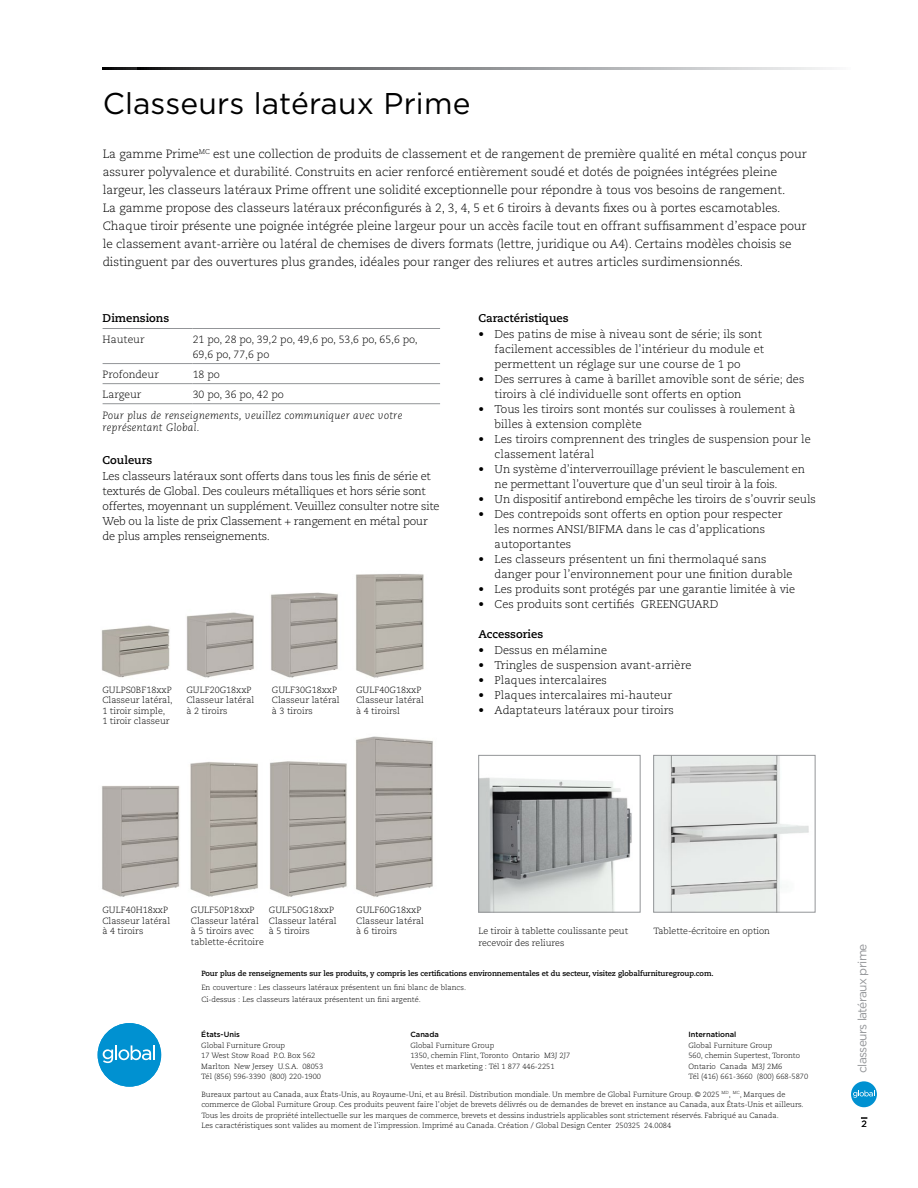
<style>
.page{position:relative;width:918px;height:1188px;background:#fff}
.page>*{position:absolute;margin:0;border:0;box-sizing:border-box;transform-origin:0 0}
.t1{font:30px "Gotham";letter-spacing:.005em;color:#000}
.t2{font:300 12px/18px "Caecilia LT Std";letter-spacing:-.005em;color:#000}
.t3{font:12px "Gotham";letter-spacing:-.05em;color:#939598}
.t4{font:300 11.25px/15px "Caecilia LT Std";color:#000}
.t5{font:300 11.25px/15px "Caecilia LT Std";letter-spacing:-.02em;color:#000}
.t6{font:700 11.25px "Caecilia LT Std";color:#000}
.t7{font:300 10.5px/15px "Caecilia LT Std";color:#000}
.t8{font:italic 300 10.5px/12px "Caecilia LT Std";letter-spacing:.025em;color:#000}
.t9{font:300 9px/10.5px "Caecilia LT Std";color:#000}
.t10{font:9px "Gotham";color:#000}
.t11{font:300 7.5px/10.5px "Caecilia LT Std";color:#000}
.t12{font:700 7.5px "Caecilia LT Std";letter-spacing:-.01em;color:#000}
.t13{font:500 7.5px "Gotham";color:#000}
</style>
<div class="page">
<img style="left:190px;top:762px;width:68px;height:135px">
<img style="left:270px;top:736px;width:163px;height:161px">
<img style="left:102px;top:786px;width:78px;height:111px">
<img style="left:186px;top:612px;width:68px;height:66px">
<img style="left:101px;top:625px;width:69px;height:53px">
<img style="left:270px;top:574px;width:154px;height:104px">
<img style="left:480px;top:777px;width:152px;height:133px">
<div style="left:478px;top:755px;width:162px;height:157px;border:1px solid #939598"></div>
<img style="left:655px;top:757px;width:154px;height:153px">
<div style="left:653px;top:755px;width:162px;height:157px;border:1px solid #939598"></div>
<hr style="left:103px;top:363px;width:90px;height:1px;background:#939598">
<hr style="left:193px;top:363px;width:247px;height:1px;background:#939598">
<hr style="left:103px;top:383px;width:90px;height:1px;background:#939598">
<hr style="left:193px;top:383px;width:247px;height:1px;background:#939598">
<hr style="left:103px;top:403px;width:90px;height:1px;background:#939598">
<hr style="left:193px;top:403px;width:247px;height:1px;background:#939598">
<hr style="left:103px;top:328px;width:90px;height:1px;background:#939598">
<hr style="left:193px;top:328px;width:247px;height:1px;background:#939598">
<div style="left:851px;top:1081px;width:26px;height:26px;background:#0091d1;border-radius:50%"></div>
<svg style="left:853px;top:1090px;width:22px;height:8px"></svg>
<svg style="left:103px;top:68px;width:35px;height:1px"></svg>
<svg style="left:138px;top:68px;width:694px;height:1px"></svg>
<div style="left:98px;top:1023px;width:63px;height:64px;background:#0091d1;border-radius:50%"></div>
<svg style="left:103px;top:1045px;width:52px;height:18px"></svg>
<h1 class="t1" style="left:103px;top:84px;width:369px">Classeurs latéraux Prime</h1>
<p class="t2" style="left:103px;top:145px;width:706px">La gamme Prime<sup>MC</sup> est une collection de produits de classement et de rangement de première qualité en métal conçus pour assurer polyvalence et durabilité. Construits en acier renforcé entièrement soudé et dotés de poignées intégrées pleine largeur, les classeurs latéraux Prime offrent une solidité exceptionnelle pour répondre à tous vos besoins de rangement.<br>La gamme propose des classeurs latéraux préconfigurés à 2, 3, 4, 5 et 6 tiroirs à devants fixes ou à portes escamotables.<br>Chaque tiroir présente une poignée intégrée pleine largeur pour un accès facile tout en offrant suffisamment d’espace pour le classement avant-arrière ou latéral de chemises de divers formats (lettre, juridique ou A4). Certains modèles choisis se distinguent par des ouvertures plus grandes, idéales pour ranger des reliures et autres articles surdimensionnés.</p>
<h3 class="t6" style="left:103px;top:312px;width:68px">Dimensions</h3>
<h3 class="t7" style="left:103px;top:332px;width:43px">Hauteur</h3>
<h3 class="t7" style="left:193px;top:332px;width:227px">21 po, 28 po, 39,2 po, 49,6 po, 53,6 po, 65,6 po,<br>69,6 po, 77,6 po</h3>
<h3 class="t7" style="left:103px;top:367px;width:58px">Profondeur</h3>
<h3 class="t7" style="left:193px;top:367px;width:29px">18 po</h3>
<h3 class="t7" style="left:103px;top:387px;width:40px">Largeur</h3>
<h3 class="t7" style="left:193px;top:387px;width:93px">30 po, 36 po, 42 po</h3>
<h3 class="t8" style="left:103px;top:409px;width:301px">Pour plus de renseignements, veuillez communiquer avec votre représentant Global.</h3>
<h3 class="t6" style="left:103px;top:453px;width:51px">Couleurs</h3>
<p class="t5" style="left:103px;top:469px;width:339px">Les classeurs latéraux sont offerts dans tous les finis de série et texturés de Global. Des couleurs métalliques et hors série sont offertes, moyennant un supplément. Veuillez consulter notre site Web ou la liste de prix Classement + rangement en métal pour de plus amples renseignements.</p>
<p class="t9" style="left:102px;top:684px;width:72px">GULPS0BF18xxP<br>Classeur latéral,<br>1 tiroir simple,<br>1 tiroir classeur</p>
<p class="t9" style="left:186px;top:684px;width:69px">GULF20G18xxP<br>Classeur latéral à 2 tiroirs</p>
<p class="t9" style="left:272px;top:684px;width:69px">GULF30G18xxP<br>Classeur latéral à 3 tiroirs</p>
<p class="t9" style="left:356px;top:684px;width:69px">GULF40G18xxP<br>Classeur latéral à 4 tiroirsl</p>
<h3 class="t6" style="left:478px;top:311px;width:92px">Caractéristiques</h3>
<h3 class="t4" style="left:495px;top:327px;width:271px;text-indent:-16px">• Des patins de mise à niveau sont de série; ils sont facilement accessibles de l’intérieur du module et permettent un réglage sur une course de 1 po</h3>
<h3 class="t4" style="left:495px;top:372px;width:311px;text-indent:-16px">• Des serrures à came à barillet amovible sont de série; des tiroirs à clé individuelle sont offerts en option</h3>
<h3 class="t4" style="left:495px;top:402px;width:302px;text-indent:-16px">• Tous les tiroirs sont montés sur coulisses à roulement à billes à extension complète</h3>
<h3 class="t4" style="left:495px;top:432px;width:318px;text-indent:-16px">• Les tiroirs comprennent des tringles de suspension pour le classement latéral</h3>
<h3 class="t5" style="left:495px;top:462px;width:312px;text-indent:-16px">• Un système d’interverrouillage prévient le basculement en ne permettant l’ouverture que d’un seul tiroir à la fois.</h3>
<h3 class="t4" style="left:478px;top:492px;width:339px">• Un dispositif antirebond empêche les tiroirs de s’ouvrir seuls</h3>
<h3 class="t4" style="left:495px;top:507px;width:289px;text-indent:-16px">• Des contrepoids sont offerts en option pour respecter les normes ANSI/BIFMA dans le cas d’applications autoportantes</h3>
<h3 class="t4" style="left:495px;top:552px;width:300px;text-indent:-16px">• Les classeurs présentent un fini thermolaqué sans danger pour l’environnement pour une finition durable</h3>
<h3 class="t4" style="left:478px;top:582px;width:318px">• Les produits sont protégés par une garantie limitée à vie</h3>
<h3 class="t4" style="left:478px;top:597px;width:241px">• Ces produits sont certifiés GREENGUARD</h3>
<h3 class="t6" style="left:478px;top:627px;width:66px">Accessories</h3>
<h3 class="t4" style="left:478px;top:643px;width:130px">• Dessus en mélamine</h3>
<h3 class="t4" style="left:478px;top:658px;width:214px">• Tringles de suspension avant-arrière</h3>
<h3 class="t4" style="left:478px;top:673px;width:130px">• Plaques intercalaires</h3>
<h3 class="t4" style="left:478px;top:688px;width:195px">• Plaques intercalaires mi-hauteur</h3>
<h3 class="t4" style="left:478px;top:703px;width:197px">• Adaptateurs latéraux pour tiroirs</h3>
<p class="t9" style="left:102px;top:905px;width:69px">GULF40H18xxP<br>Classeur latéral à 4 tiroirs</p>
<p class="t9" style="left:191px;top:905px;width:74px">GULF50P18xxP<br>Classeur latéral à 5 tiroirs avec tablette-écritoire</p>
<p class="t9" style="left:269px;top:905px;width:69px">GULF50G18xxP<br>Classeur latéral à 5 tiroirs</p>
<p class="t9" style="left:356px;top:905px;width:69px">GULF60G18xxP<br>Classeur latéral à 6 tiroirs</p>
<p class="t9" style="left:478px;top:925px;width:151px;line-height:12px">Le tiroir à tablette coulissante peut recevoir des reliures</p>
<p class="t9" style="left:653px;top:925px;width:118px">Tablette-écritoire en option</p>
<p class="t12" style="left:201px;top:969px;width:514px">Pour plus de renseignements sur les produits, y compris les certifications environnementales et du secteur, visitez globalfurnituregroup.com.</p>
<p class="t11" style="left:201px;top:981px;width:266px;line-height:12px">En couverture : Les classeurs latéraux présentent un fini blanc de blancs.<br>Ci-dessus : Les classeurs latéraux présentent un fini argenté.</p>
<p class="t13" style="left:201px;top:1030px;width:40px">États-Unis</p>
<p class="t11" style="left:201px;top:1040px;width:123px">Global Furniture Group<br>17 West Stow Road P.O. Box 562<br>Marlton New Jersey U.S.A. 08053<br>Tél (856) 596-3390 (800) 220-1900</p>
<p class="t13" style="left:410px;top:1030px;width:30px">Canada</p>
<p class="t11" style="left:410px;top:1040px;width:161px">Global Furniture Group<br>1350, chemin Flint, Toronto Ontario M3J 2J7<br>Ventes et marketing : Tél 1 877 446-2251</p>
<p class="t11" style="left:201px;top:1089px;width:604px">Bureaux partout au Canada, aux États-Unis, au Royaume-Uni, et au Brésil. Distribution mondiale. Un membre de Global Furniture Group. © 2025 <sup>MD</sup>, <sup>MC</sup>, Marques de commerce de Global Furniture Group. Ces produits peuvent faire l’objet de brevets délivrés ou de demandes de brevet en instance au Canada, aux États-Unis et ailleurs.<br>Tous les droits de propriété intellectuelle sur les marques de commerce, brevets et dessins industriels applicables sont strictement réservés. Fabriqué au Canada.<br>Les caractéristiques sont valides au moment de l’impression. Imprimé au Canada. Création / Global Design Center 250325 24.0084</p>
<p class="t13" style="left:688px;top:1030px;width:49px">International</p>
<p class="t11" style="left:688px;top:1040px;width:121px">Global Furniture Group<br>560, chemin Supertest, Toronto<br>Ontario Canada M3J 2M6<br>Tél (416) 661-3660 (800) 668-5870</p>
<h2 class="t3" style="left:855px;top:1073px;width:131px;rotate:-90deg">classeurs latéraux prime</h2>
<p class="t10" style="left:861px;top:1119px;width:7px">2</p>
</div>
